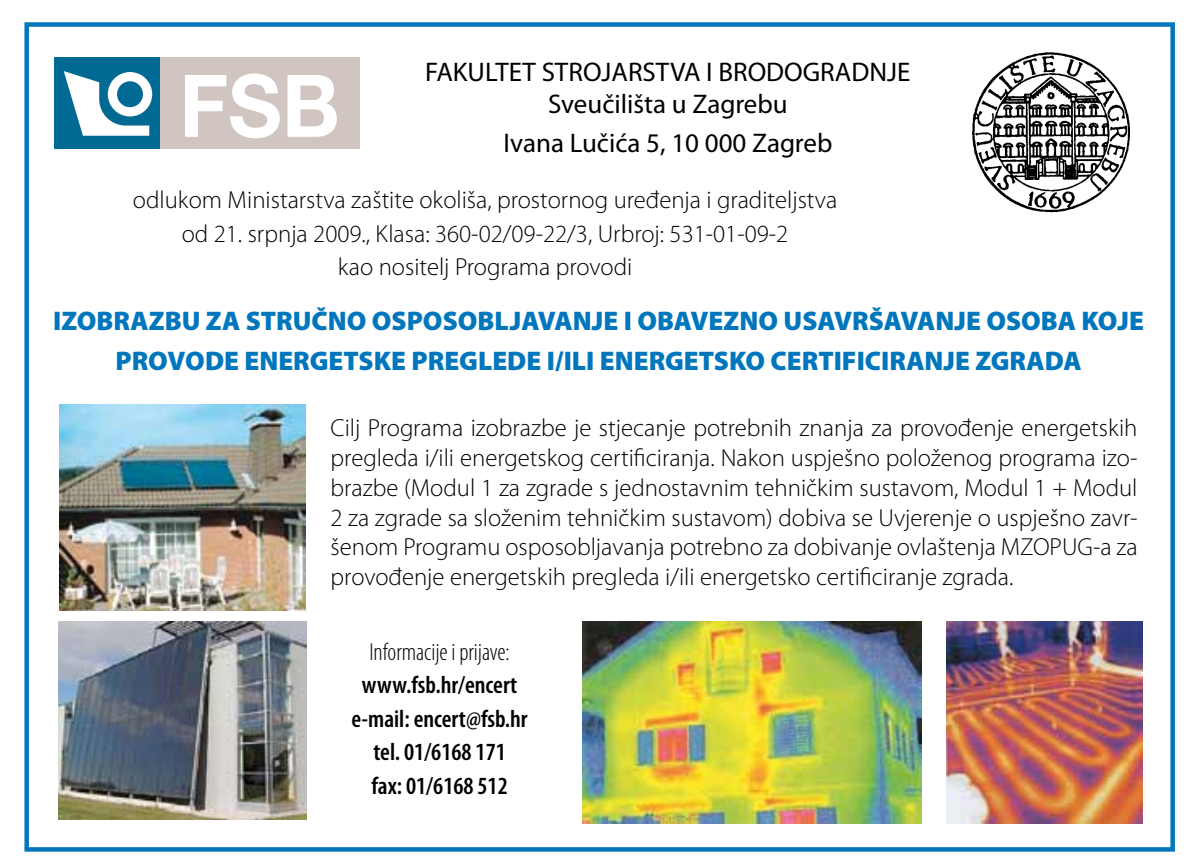
<style>
.page{position:relative;width:1189px;height:867px;background:#fff}
.page>*{position:absolute;margin:0;border:0;box-sizing:border-box;transform-origin:0 0}
.t1{font:900 27px/40.5px "Myriad Pro";color:#0076bd;text-align:center}
.t2{font:27px/32.4px "Myriad Pro";color:#000;text-align:center}
.t3{font:300 24.75px/29.7px "Myriad Pro";color:#000;text-align:center}
.t4{font:600 condensed 24.75px/33.5px "Myriad Pro";color:#000;text-align:center}
.t5{font:300 condensed 24.75px "Myriad Pro";color:#000}
</style>
<div class="page">
<div style="left:24px;top:22px;width:1151px;height:829px;border:4px solid #0076bd"></div>
<div style="left:55px;top:57px;width:105px;height:92px;background:#006994"></div>
<div style="left:160px;top:57px;width:199px;height:92px;background:#d0c5c0"></div>
<svg style="left:64px;top:71px;width:88px;height:65px"></svg>
<svg style="left:185px;top:73px;width:95px;height:65px"></svg>
<svg style="left:287px;top:75px;width:50px;height:62px"></svg>
<img style="left:972px;top:52px;width:158px;height:161px">
<img style="left:946px;top:622px;width:196px;height:201px">
<img style="left:60px;top:404px;width:246px;height:206px">
<img style="left:58px;top:621px;width:248px;height:199px">
<img style="left:583px;top:622px;width:339px;height:201px">
<p class="t2" style="left:425px;top:55px;width:487px">FAKULTET STROJARSTVA I BRODOGRADNJE<br>Sveučilišta u Zagrebu</p>
<p class="t2" style="left:503px;top:126px;width:330px">Ivana Lučića 5, 10 000 Zagreb</p>
<p class="t3" style="left:133px;top:184px;width:706px;line-height:33.5px">odlukom Ministarstva zaštite okoliša, prostornog uređenja i graditeljstva od 21. srpnja 2009., Klasa: 360-02/09-22/3, Urbroj: 531-01-09-2<br>kao nositelj Programa provodi</p>
<p class="t1" style="left:53px;top:300px;width:1092px">IZOBRAZBU ZA STRUČNO OSPOSOBLJAVANJE I OBAVEZNO USAVRŠAVANJE OSOBA KOJE<br>PROVODE ENERGETSKE PREGLEDE I/ILI ENERGETSKO CERTIFICIRANJE ZGRADA</p>
<p class="t3" style="left:331px;top:414px;width:808px;text-align:justify">Cilj Programa izobrazbe je stjecanje potrebnih znanja za provođenje energetskih pregleda i/ili energetskog certificiranja. Nakon uspješno položenog programa izo&shy;brazbe (Modul 1 za zgrade s jednostavnim tehničkim sustavom, Modul 1 + Modul 2 za zgrade sa složenim tehničkim sustavom) dobiva se Uvjerenje o uspješno zavr&shy;šenom Programu osposobljavanja potrebno za dobivanje ovlaštenja MZOPUG-a za provođenje energetskih pregleda i/ili energetsko certificiranje zgrada.</p>
<p class="t5" style="left:369px;top:638px;width:142px">Informacije i prijave:</p>
<p class="t4" style="left:351px;top:669px;width:178px">www.fsb.hr/encert e-mail: encert@fsb.hr tel. 01/6168 171<br>fax: 01/6168 512</p>
</div>
